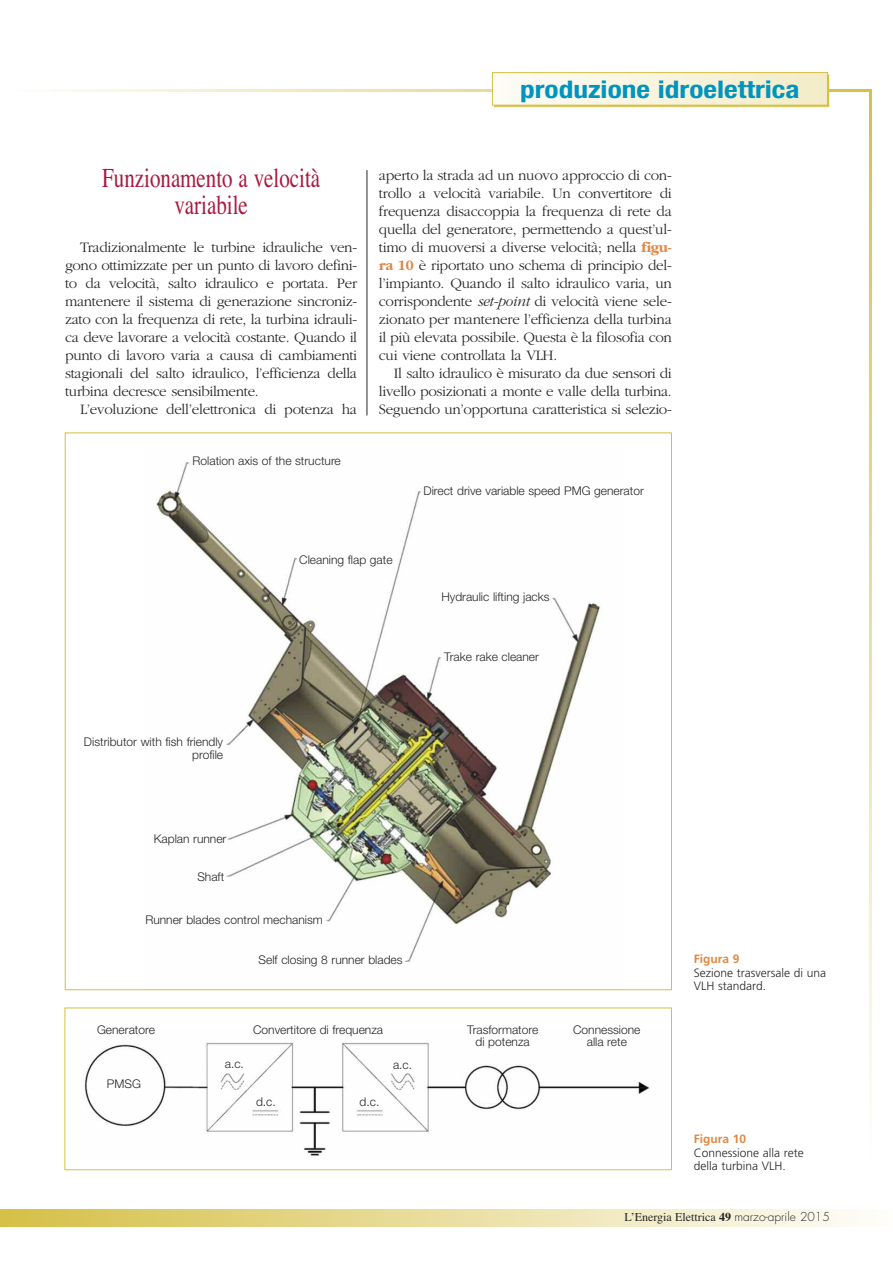
<style>
.page{position:relative;width:893px;height:1263px;background:#fff}
.page>*{position:absolute;margin:0;border:0;box-sizing:border-box;transform-origin:0 0}
.t1{font:27.3px/27px "Times";color:#a9183e;text-align:center;scale:.77 1}
.t2{font:700 condensed 24.3px "Helvetica Neue";color:#0094bf;scale:1.21 1}
.t3{font:300 15px/18px "Garamond";letter-spacing:-.02em;color:#272627;text-align:justify}
.t4{font:300 12px/12px "Helvetica Neue";color:#272627;text-align:center}
.t5{font:300 12px/13.5px "Frutiger";color:#272627}
.t6{font:12px "Times";color:#272627}
.t7{font:700 12px "Frutiger";color:#de8745}
.s1{font-weight:700;color:#de8745}
.s2{font-style:italic}
.s3{font-weight:700}
.s4{font-family:"Futura";font-weight:300}
</style>
<div class="page">
<hr style="left:367px;top:170px;width:1px;height:245px;background:#272627">
<div style="left:0;top:1209px;width:893px;height:17px;background:linear-gradient(to right,#d5c047,#fefefb)"></div>
<div style="left:494px;top:75px;width:335px;height:32px;border:1px solid #d5c046"></div>
<svg style="left:869px;top:92px;width:2px;height:1017px;background:#e9dd9d"></svg>
<svg style="left:51px;top:89px;width:820px;height:3px"></svg>
<div style="left:493px;top:73px;width:334px;height:32px;background:linear-gradient(to right,#fdfcf6,#f3ecc8)"></div>
<div style="left:492px;top:72px;width:336px;height:34px;border:1px solid #d5c046"></div>
<hr style="left:0;top:1209px;width:3px;height:17px;background:#d6c047">
<img style="left:156px;top:462px;width:445px;height:500px">
<img style="left:84px;top:1042px;width:566px;height:114px">
<div style="left:65px;top:1007px;width:607px;height:163px;border:1px solid #d5c046"></div>
<h2 class="t2" style="left:520px;top:81px;width:232px">produzione idroelettrica</h2>
<h1 class="t1" style="left:102px;top:164px;width:285px">Funzionamento a velocità variabile</h1>
<p class="t3" style="left:65px;top:238px;width:294px;text-indent:15px">Tradizionalmente le turbine idrauliche ven&shy;gono ottimizzate per un punto di lavoro defini&shy;to da velocità, salto idraulico e portata. Per mantenere il sistema di generazione sincroniz&shy;zato con la frequenza di rete, la turbina idrauli&shy;ca deve lavorare a velocità costante. Quando il punto di lavoro varia a causa di cambiamenti stagionali del salto idraulico, l’efficienza della turbina decresce sensibilmente.</p>
<p class="t3" style="left:80px;top:400px;width:279px">L’evoluzione dell’elettronica di potenza ha</p>
<p class="t4" style="left:193px;top:456px;width:150px">Rolation axis of the structure</p>
<p class="t3" style="left:379px;top:166px;width:294px">aperto la strada ad un nuovo approccio di con&shy;trollo a velocità variabile. Un convertitore di frequenza disaccoppia la frequenza di rete da quella del generatore, permettendo a quest’ul&shy;timo di muoversi a diverse velocità; nella <span class="s1">figu&shy;ra 10</span> è riportato uno schema di principio del&shy;l’impianto. Quando il salto idraulico varia, un corrispondente <span class="s2">set-point</span> di velocità viene sele&shy;zionato per mantenere l’efficienza della turbina il più elevata possibile. Questa è la filosofia con cui viene controllata la VLH.</p>
<p class="t3" style="left:379px;top:364px;width:294px;text-indent:15px">Il salto idraulico è misurato da due sensori di livello posizionati a monte e valle della turbina.<br>Seguendo un’opportuna caratteristica si selezio-</p>
<p class="t4" style="left:423px;top:486px;width:222px">Direct drive variable speed PMG generator</p>
<p class="t4" style="left:84px;top:737px;width:141px;text-align:right">Distributor with fish friendly profile</p>
<p class="t4" style="left:299px;top:555px;width:95px">Cleaning flap gate</p>
<p class="t4" style="left:154px;top:833px;width:74px">Kaplan runner</p>
<p class="t4" style="left:197px;top:872px;width:28px">Shaft</p>
<p class="t4" style="left:145px;top:915px;width:179px">Runner blades control mechanism</p>
<p class="t4" style="left:259px;top:955px;width:145px">Self closing 8 runner blades</p>
<p class="t4" style="left:441px;top:592px;width:110px">Hydraulic lifting jacks</p>
<p class="t4" style="left:444px;top:652px;width:96px">Trake rake cleaner</p>
<p class="t4" style="left:97px;top:1025px;width:59px">Generatore</p>
<p class="t4" style="left:253px;top:1025px;width:132px">Convertitore di frequenza</p>
<p class="t4" style="left:467px;top:1025px;width:73px">Trasformatore di potenza</p>
<p class="t4" style="left:573px;top:1025px;width:69px">Connessione alla rete</p>
<p class="t4" style="left:107px;top:1079px;width:36px">PMSG</p>
<p class="t4" style="left:225px;top:1059px;width:21px">a.c.</p>
<p class="t4" style="left:393px;top:1060px;width:21px">a.c.</p>
<p class="t4" style="left:256px;top:1097px;width:21px">d.c.</p>
<p class="t4" style="left:360px;top:1097px;width:21px">d.c.</p>
<p class="t7" style="left:694px;top:954px;width:47px">Figura 9</p>
<p class="t5" style="left:694px;top:967px;width:134px">Sezione trasversale di una<br>VLH standard.</p>
<p class="t7" style="left:694px;top:1134px;width:54px">Figura 10</p>
<p class="t5" style="left:694px;top:1147px;width:111px">Connessione alla rete della turbina VLH.</p>
<p class="t6" style="left:625px;top:1210px;width:207px">L’Energia Elettrica <span class="s3">49</span> <span class="s4">marzo-aprile 2015</span></p>
</div>
